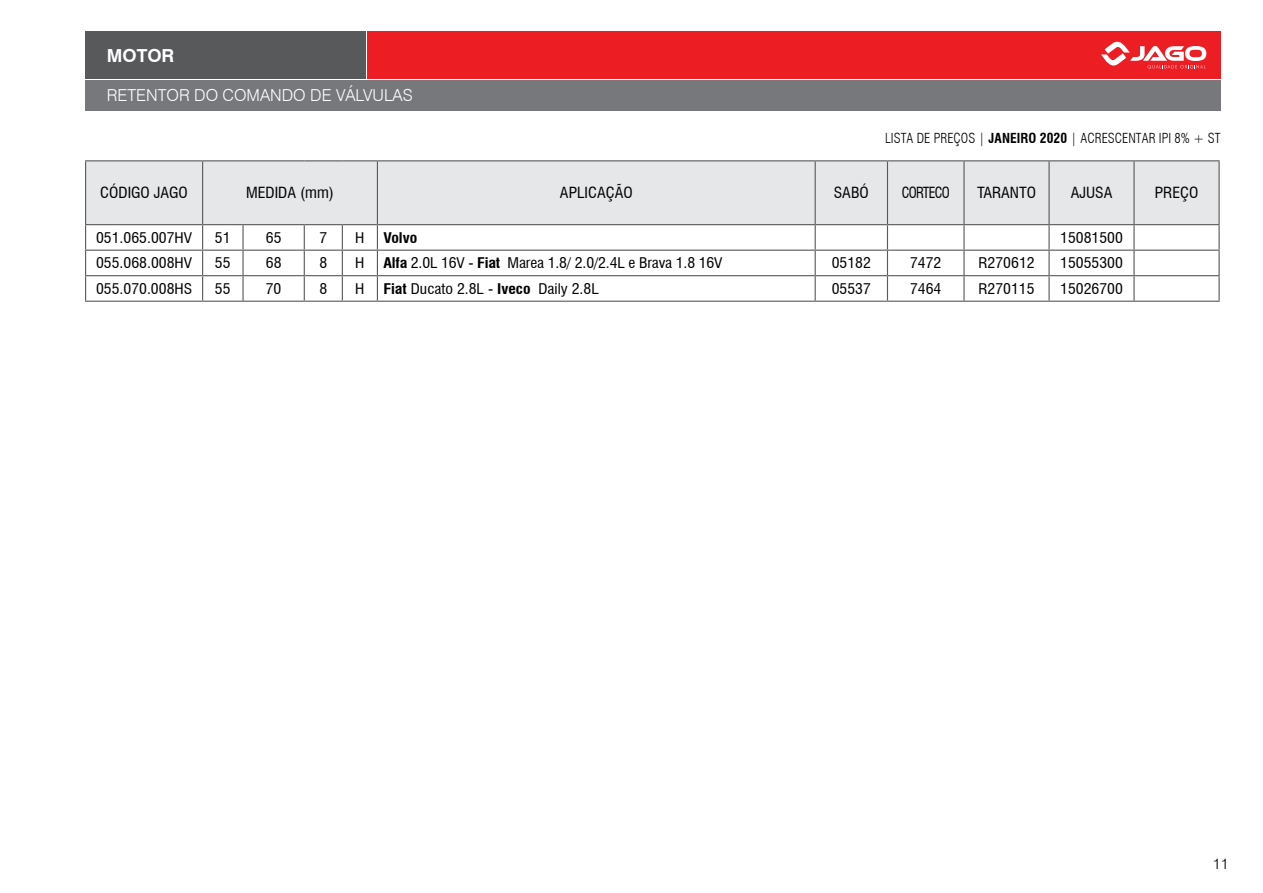
<style>
.page{position:relative;width:1263px;height:893px;background:#fff}
.page>*{position:absolute;margin:0;border:0;box-sizing:border-box;transform-origin:0 0}
.t1{font:700 18px "Swiss 721 BT";color:#fff}
.t2{font:300 16.5px "Swiss 721 BT";color:#fff}
.t3{font:condensed 15px "Swiss 721 BT";color:#000;scale:1.06 1}
.t4{font:condensed 15px "Swiss 721 BT";letter-spacing:-.05em;color:#000;scale:.91 1}
.t5{font:300 15px "Swiss 721 BT";color:#000}
.t6{font:condensed 14.4px "Swiss 721 BT";color:#000;scale:1.09 1}
.t7{font:700 condensed 14.4px "Swiss 721 BT";color:#000;scale:1.09 1}
.t8{font:300 condensed 13.5px "Swiss 721 BT";letter-spacing:.005em;color:#000}
.s1{font-weight:700}
</style>
<div class="page">
<div style="left:86px;top:161px;width:1132px;height:63px;background:#e6e7e8"></div>
<hr style="left:85px;top:160px;width:118px;height:1px;background:#58595b">
<hr style="left:85px;top:161px;width:1px;height:63px;background:#58595b">
<hr style="left:203px;top:160px;width:40px;height:1px;background:#58595b">
<hr style="left:202px;top:161px;width:1px;height:63px;background:#58595b">
<hr style="left:243px;top:160px;width:61px;height:1px;background:#58595b">
<hr style="left:304px;top:160px;width:38px;height:1px;background:#58595b">
<hr style="left:342px;top:160px;width:35px;height:1px;background:#58595b">
<hr style="left:377px;top:160px;width:438px;height:1px;background:#58595b">
<hr style="left:377px;top:161px;width:1px;height:63px;background:#58595b">
<hr style="left:815px;top:160px;width:72px;height:1px;background:#58595b">
<hr style="left:815px;top:161px;width:1px;height:63px;background:#58595b">
<hr style="left:887px;top:160px;width:77px;height:1px;background:#58595b">
<hr style="left:887px;top:161px;width:1px;height:63px;background:#58595b">
<hr style="left:964px;top:160px;width:85px;height:1px;background:#58595b">
<hr style="left:963px;top:161px;width:1px;height:63px;background:#58595b">
<hr style="left:1049px;top:160px;width:85px;height:1px;background:#58595b">
<hr style="left:1048px;top:161px;width:2px;height:63px;background:#58595b">
<hr style="left:1134px;top:160px;width:86px;height:1px;background:#58595b">
<hr style="left:1133px;top:161px;width:1px;height:63px;background:#58595b">
<hr style="left:1218px;top:161px;width:2px;height:63px;background:#58595b">
<hr style="left:85px;top:224px;width:118px;height:1px;background:#58595b">
<hr style="left:203px;top:224px;width:40px;height:1px;background:#58595b">
<hr style="left:243px;top:224px;width:61px;height:1px;background:#58595b">
<hr style="left:304px;top:224px;width:38px;height:1px;background:#58595b">
<hr style="left:342px;top:224px;width:35px;height:1px;background:#58595b">
<hr style="left:377px;top:224px;width:438px;height:1px;background:#58595b">
<hr style="left:815px;top:224px;width:72px;height:1px;background:#58595b">
<hr style="left:887px;top:224px;width:77px;height:1px;background:#58595b">
<hr style="left:964px;top:224px;width:85px;height:1px;background:#58595b">
<hr style="left:1049px;top:224px;width:85px;height:1px;background:#58595b">
<hr style="left:1134px;top:224px;width:86px;height:1px;background:#58595b">
<hr style="left:242px;top:225px;width:2px;height:25px;background:#58595b">
<hr style="left:1048px;top:225px;width:2px;height:25px;background:#58595b">
<hr style="left:1218px;top:225px;width:2px;height:25px;background:#58595b">
<hr style="left:85px;top:250px;width:118px;height:1px;background:#58595b">
<hr style="left:203px;top:250px;width:40px;height:1px;background:#58595b">
<hr style="left:243px;top:250px;width:61px;height:1px;background:#58595b">
<hr style="left:242px;top:251px;width:2px;height:24px;background:#58595b">
<hr style="left:304px;top:250px;width:38px;height:1px;background:#58595b">
<hr style="left:342px;top:250px;width:35px;height:1px;background:#58595b">
<hr style="left:377px;top:250px;width:438px;height:1px;background:#58595b">
<hr style="left:815px;top:250px;width:72px;height:1px;background:#58595b">
<hr style="left:887px;top:250px;width:77px;height:1px;background:#58595b">
<hr style="left:964px;top:250px;width:85px;height:1px;background:#58595b">
<hr style="left:1049px;top:250px;width:85px;height:1px;background:#58595b">
<hr style="left:1048px;top:251px;width:2px;height:24px;background:#58595b">
<hr style="left:1134px;top:250px;width:86px;height:1px;background:#58595b">
<hr style="left:1218px;top:251px;width:2px;height:24px;background:#58595b">
<hr style="left:85px;top:275px;width:118px;height:1px;background:#58595b">
<svg style="left:85px;top:225px;width:1px;height:76px"></svg>
<hr style="left:203px;top:275px;width:40px;height:1px;background:#58595b">
<svg style="left:202px;top:225px;width:1px;height:76px"></svg>
<hr style="left:243px;top:275px;width:61px;height:1px;background:#58595b">
<hr style="left:242px;top:276px;width:2px;height:25px;background:#58595b">
<hr style="left:304px;top:275px;width:38px;height:1px;background:#58595b">
<svg style="left:304px;top:225px;width:1px;height:76px"></svg>
<hr style="left:342px;top:275px;width:35px;height:1px;background:#58595b">
<svg style="left:342px;top:225px;width:1px;height:76px"></svg>
<hr style="left:377px;top:275px;width:438px;height:1px;background:#58595b">
<svg style="left:377px;top:225px;width:1px;height:76px"></svg>
<hr style="left:815px;top:275px;width:72px;height:1px;background:#58595b">
<svg style="left:815px;top:225px;width:1px;height:76px"></svg>
<hr style="left:887px;top:275px;width:77px;height:1px;background:#58595b">
<svg style="left:887px;top:225px;width:1px;height:76px"></svg>
<hr style="left:964px;top:275px;width:85px;height:1px;background:#58595b">
<svg style="left:963px;top:225px;width:1px;height:76px"></svg>
<hr style="left:1049px;top:275px;width:85px;height:1px;background:#58595b">
<hr style="left:1048px;top:276px;width:2px;height:25px;background:#58595b">
<hr style="left:1134px;top:275px;width:86px;height:1px;background:#58595b">
<svg style="left:1133px;top:225px;width:86px;height:76px"></svg>
<hr style="left:1218px;top:276px;width:2px;height:25px;background:#58595b">
<hr style="left:85px;top:301px;width:118px;height:1px;background:#58595b">
<hr style="left:203px;top:301px;width:40px;height:1px;background:#58595b">
<hr style="left:243px;top:301px;width:61px;height:1px;background:#58595b">
<hr style="left:304px;top:301px;width:38px;height:1px;background:#58595b">
<hr style="left:342px;top:301px;width:35px;height:1px;background:#58595b">
<hr style="left:377px;top:301px;width:438px;height:1px;background:#58595b">
<hr style="left:815px;top:301px;width:72px;height:1px;background:#58595b">
<hr style="left:887px;top:301px;width:77px;height:1px;background:#58595b">
<hr style="left:964px;top:301px;width:85px;height:1px;background:#58595b">
<hr style="left:1049px;top:301px;width:85px;height:1px;background:#58595b">
<hr style="left:1134px;top:301px;width:86px;height:1px;background:#58595b">
<div style="left:367px;top:31px;width:853px;height:48px;background:#ed1d24"></div>
<svg style="left:1101px;top:41px;width:105px;height:28px"></svg>
<div style="left:85px;top:80px;width:1135px;height:31px;background:#77787b"></div>
<div style="left:85px;top:31px;width:280px;height:48px;background:#58595b"></div>
<p class="t1" style="left:107px;top:45px;width:69px">MOTOR</p>
<p class="t2" style="left:107px;top:85px;width:307px">RETENTOR DO COMANDO DE VÁLVULAS</p>
<p class="t8" style="left:885px;top:129px;width:337px">LISTA DE PREÇOS | <span class="s1">JANEIRO 2020</span> | ACRESCENTAR IPI 8% + ST</p>
<p class="t3" style="left:100px;top:184px;width:84px">CÓDIGO JAGO</p>
<p class="t3" style="left:246px;top:184px;width:84px">MEDIDA (mm)</p>
<p class="t3" style="left:560px;top:184px;width:70px">APLICAÇÃO</p>
<p class="t3" style="left:834px;top:184px;width:35px">SABÓ</p>
<p class="t4" style="left:902px;top:184px;width:54px">CORTECO</p>
<p class="t3" style="left:977px;top:184px;width:57px">TARANTO</p>
<p class="t3" style="left:1071px;top:184px;width:41px">AJUSA</p>
<p class="t3" style="left:1155px;top:184px;width:43px">PREÇO</p>
<p class="t6" style="left:96px;top:229px;width:90px">051.065.007HV</p>
<p class="t6" style="left:215px;top:229px;width:16px">51</p>
<p class="t6" style="left:266px;top:229px;width:16px">65</p>
<p class="t6" style="left:319px;top:229px;width:9px">7</p>
<p class="t6" style="left:355px;top:229px;width:10px">H</p>
<p class="t7" style="left:383px;top:229px;width:32px">Volvo</p>
<p class="t6" style="left:1060px;top:229px;width:59px">15081500</p>
<p class="t6" style="left:96px;top:255px;width:90px">055.068.008HV</p>
<p class="t6" style="left:215px;top:255px;width:16px">55</p>
<p class="t6" style="left:266px;top:255px;width:16px">68</p>
<p class="t6" style="left:319px;top:255px;width:9px">8</p>
<p class="t6" style="left:355px;top:255px;width:10px">H</p>
<p class="t6" style="left:383px;top:255px;width:313px"><span class="s1">Alfa</span> 2.0L 16V - <span class="s1">Fiat</span> Marea 1.8/ 2.0/2.4L e Brava 1.8 16V</p>
<p class="t6" style="left:832px;top:255px;width:37px">05182</p>
<p class="t6" style="left:910px;top:255px;width:30px">7472</p>
<p class="t6" style="left:978px;top:255px;width:53px">R270612</p>
<p class="t6" style="left:1060px;top:255px;width:59px">15055300</p>
<p class="t6" style="left:96px;top:280px;width:90px">055.070.008HS</p>
<p class="t6" style="left:215px;top:280px;width:16px">55</p>
<p class="t6" style="left:266px;top:280px;width:16px">70</p>
<p class="t6" style="left:319px;top:280px;width:9px">8</p>
<p class="t6" style="left:355px;top:280px;width:10px">H</p>
<p class="t6" style="left:383px;top:280px;width:199px"><span class="s1">Fiat</span> Ducato 2.8L - <span class="s1">Iveco</span> Daily 2.8L</p>
<p class="t6" style="left:832px;top:280px;width:37px">05537</p>
<p class="t6" style="left:910px;top:280px;width:30px">7464</p>
<p class="t6" style="left:978px;top:280px;width:53px">R270115</p>
<p class="t6" style="left:1060px;top:280px;width:59px">15026700</p>
<p class="t5" style="left:1213px;top:854px;width:17px">11</p>
</div>
